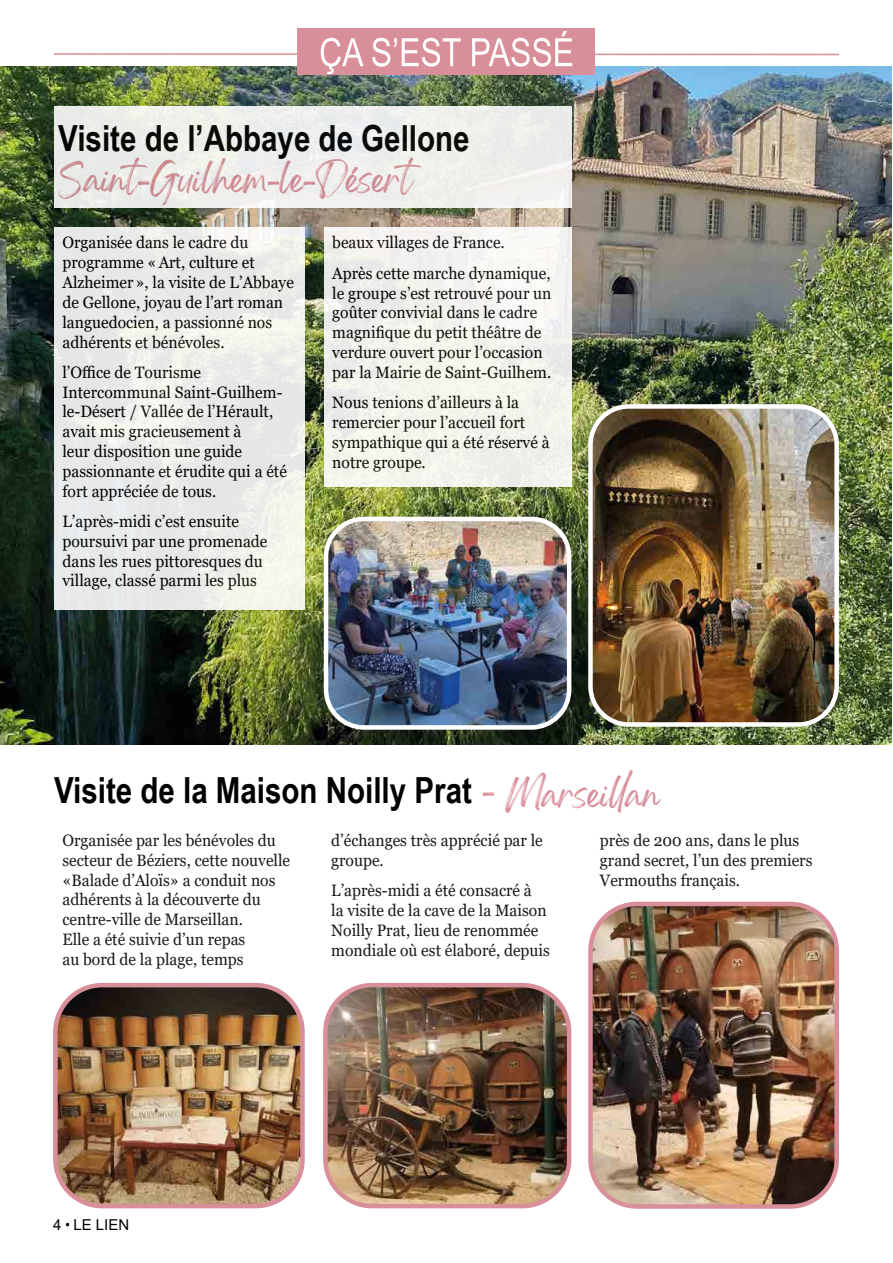
<style>
.page{position:relative;width:893px;height:1263px;background:#fff}
.page>*{position:absolute;margin:0;border:0;box-sizing:border-box;transform-origin:0 0}
.t1{font:700 36px "Arial Narrow";color:#000}
.t2{font:27px "Gellatio";color:#d98f99}
.t3{font:16.5px/19.8px "Georgia";color:#000;scale:.95 1}
.t4{font:15px "Arial";color:#000}
.s1{font-family:"Arial Narrow"}
</style>
<div class="page">
<img style="left:0;top:67px;width:892px;height:678px">
<div style="left:298px;top:28px;width:297px;height:47px;background:#d98f99"></div>
<svg style="left:52px;top:31px;width:788px;height:43px"></svg>
<div style="left:54px;top:106px;width:517px;height:102px;background:#edeeec"></div>
<div style="left:54px;top:227px;width:251px;height:383px;background:linear-gradient(to right,#e7e8e9,#eef0ea)"></div>
<div style="left:324px;top:227px;width:247px;height:260px;background:#f3f3ed"></div>
<img style="left:326px;top:519px;width:243px;height:208px">
<div style="left:324px;top:517px;width:247px;height:213px;border:4px solid #fff;border-radius:38px"></div>
<img style="left:590px;top:406px;width:246px;height:318px">
<div style="left:588px;top:404px;width:251px;height:323px;border:4px solid #fff;border-radius:38px"></div>
<img style="left:58px;top:988px;width:242px;height:218px">
<div style="left:53px;top:983px;width:252px;height:225px;border:4px solid #d98f99;border-radius:47px"></div>
<img style="left:328px;top:988px;width:241px;height:218px">
<div style="left:323px;top:983px;width:248px;height:225px;border:4px solid #d98f99;border-radius:47px"></div>
<img style="left:593px;top:904px;width:241px;height:300px">
<div style="left:588px;top:902px;width:251px;height:307px;border:4px solid #d98f99;border-radius:47px"></div>
<h1 class="t1" style="left:58px;top:111px;width:413px">Visite de l’Abbaye de Gellone</h1>
<h2 class="t2" style="left:58px;top:172px;width:371px">Saint-Guilhem-le-Désert</h2>
<p class="t3" style="left:63px;top:233px;width:245px">Organisée dans le cadre du programme «Art, culture et<br>Alzheimer», la visite de L’Abbaye de Gellone, joyau de l’art roman languedocien, a passionné nos adhérents et bénévoles.</p>
<p class="t3" style="left:63px;top:363px;width:238px">l’Office de Tourisme<br>Intercommunal Saint-Guilhem&shy;le-Désert / Vallée de l’Hérault, avait mis gracieusement à<br>leur disposition une guide passionnante et érudite qui a été fort appréciée de tous.</p>
<p class="t3" style="left:63px;top:512px;width:217px">L’après-midi c’est ensuite poursuivi par une promenade dans les rues pittoresques du village, classé parmi les plus</p>
<p class="t3" style="left:332px;top:228px;width:231px;line-height:30.3px">beaux villages de France.<br>Après cette marche dynamique,</p>
<p class="t3" style="left:332px;top:283px;width:232px">le groupe s’est retrouvé pour un goûter convivial dans le cadre magnifique du petit théâtre de verdure ouvert pour l’occasion par la Mairie de Saint-Guilhem.</p>
<p class="t3" style="left:332px;top:393px;width:230px">Nous tenions d’ailleurs à la remercier pour l’accueil fort sympathique qui a été réservé à notre groupe.</p>
<h1 class="t1" style="left:54px;top:763px;width:607px">Visite de la Maison Noilly Prat <sub>-</sub> <sub>Marseillan</sub></h1>
<p class="t3" style="left:63px;top:831px;width:241px">Organisée par les bénévoles du secteur de Béziers, cette nouvelle «Balade d’Aloïs» a conduit nos adhérents à la découverte du centre-ville de Marseillan.<br>Elle a été suivie d’un repas<br>au bord de la plage, temps</p>
<p class="t3" style="left:331px;top:831px;width:224px">d’échanges très apprécié par le groupe.</p>
<p class="t3" style="left:331px;top:881px;width:232px">L’après-midi a été consacré à<br>la visite de la cave de la Maison<br>Noilly Prat, lieu de renommée mondiale où est élaboré, depuis</p>
<p class="t3" style="left:600px;top:831px;width:225px">près de 200 ans, dans le plus grand secret, l’un des premiers<br>Vermouths français.</p>
<p class="t4" style="left:53px;top:1215px;width:78px">4 <span class="s1">•</span> LE LIEN</p>
</div>
